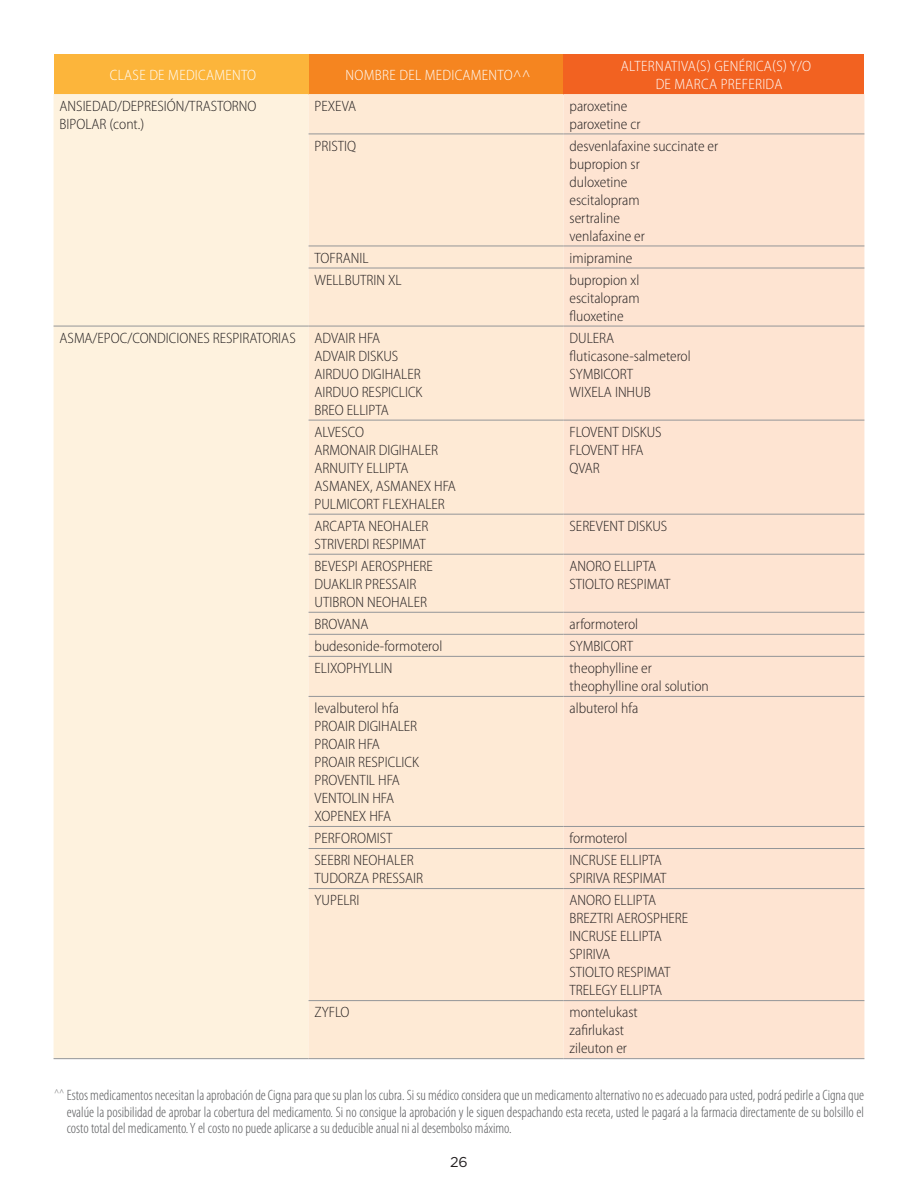
<style>
.page{position:relative;width:918px;height:1188px;background:#fff}
.page>*{position:absolute;margin:0;border:0;box-sizing:border-box;transform-origin:0 0}
.t1{font:300 semi-condensed 15px/18px "Myriad Pro";color:#231f20}
.NB-Legal_copy_Cat{font:300 condensed 15px/16.5px "Myriad Pro";color:#57585a;text-align:justify}
.Table_column_header{font:300 semi-condensed 15px/18px "Myriad Pro";letter-spacing:.02em;color:#fff;text-align:center}
.t2{font:14.25px "Gotham";color:#231f20}
</style>
<div class="page">
<div style="left:54px;top:54px;width:255px;height:40px;background:#fcb53b"></div>
<div style="left:309px;top:54px;width:255px;height:40px;background:#f58520"></div>
<div style="left:564px;top:54px;width:300px;height:40px;background:#f26221"></div>
<div style="left:54px;top:94px;width:255px;height:964px;background:#fef2de"></div>
<div style="left:309px;top:94px;width:255px;height:964px;background:#feead5"></div>
<div style="left:564px;top:94px;width:300px;height:964px;background:#fee4d2"></div>
<hr style="left:309px;top:134px;width:255px;height:1px;background:#939598">
<hr style="left:564px;top:134px;width:300px;height:1px;background:#939598">
<hr style="left:309px;top:246px;width:255px;height:1px;background:#939598">
<hr style="left:564px;top:246px;width:300px;height:1px;background:#939598">
<hr style="left:309px;top:268px;width:255px;height:1px;background:#939598">
<hr style="left:564px;top:268px;width:300px;height:1px;background:#939598">
<hr style="left:309px;top:326px;width:255px;height:1px;background:#939598">
<hr style="left:564px;top:326px;width:300px;height:1px;background:#939598">
<hr style="left:309px;top:420px;width:255px;height:1px;background:#939598">
<hr style="left:564px;top:420px;width:300px;height:1px;background:#939598">
<hr style="left:309px;top:514px;width:255px;height:1px;background:#939598">
<hr style="left:564px;top:514px;width:300px;height:1px;background:#939598">
<hr style="left:309px;top:554px;width:255px;height:1px;background:#939598">
<hr style="left:564px;top:554px;width:300px;height:1px;background:#939598">
<hr style="left:309px;top:612px;width:255px;height:1px;background:#939598">
<hr style="left:564px;top:612px;width:300px;height:1px;background:#939598">
<hr style="left:309px;top:634px;width:255px;height:1px;background:#939598">
<hr style="left:564px;top:634px;width:300px;height:1px;background:#939598">
<hr style="left:309px;top:656px;width:255px;height:1px;background:#939598">
<hr style="left:564px;top:656px;width:300px;height:1px;background:#939598">
<hr style="left:309px;top:696px;width:255px;height:1px;background:#939598">
<hr style="left:564px;top:696px;width:300px;height:1px;background:#939598">
<hr style="left:309px;top:826px;width:255px;height:1px;background:#939598">
<hr style="left:564px;top:826px;width:300px;height:1px;background:#939598">
<hr style="left:309px;top:848px;width:255px;height:1px;background:#939598">
<hr style="left:564px;top:848px;width:300px;height:1px;background:#939598">
<hr style="left:309px;top:888px;width:255px;height:1px;background:#939598">
<hr style="left:564px;top:888px;width:300px;height:1px;background:#939598">
<hr style="left:309px;top:1000px;width:255px;height:1px;background:#939598">
<hr style="left:564px;top:1000px;width:300px;height:1px;background:#939598">
<hr style="left:309px;top:1058px;width:255px;height:1px;background:#939598">
<hr style="left:564px;top:1058px;width:300px;height:1px;background:#939598">
<hr style="left:54px;top:326px;width:255px;height:1px;background:#939598">
<hr style="left:54px;top:1058px;width:255px;height:1px;background:#939598">
<p class="Table_column_header" style="left:110px;top:66px;width:148px">CLASE DE MEDICAMENTO</p>
<p class="Table_column_header" style="left:346px;top:66px;width:187px">NOMBRE DEL MEDICAMENTO^^</p>
<p class="Table_column_header" style="left:621px;top:57px;width:192px">ALTERNATIVA(S) GENÉRICA(S) Y/O<br>DE MARCA PREFERIDA</p>
<p class="t1" style="left:60px;top:97px;width:198px">ANSIEDAD/DEPRESIÓN/TRASTORNO<br>BIPOLAR (cont.)</p>
<p class="t1" style="left:315px;top:96px;width:43px">PEXEVA</p>
<p class="t1" style="left:570px;top:96px;width:59px">paroxetine</p>
<p class="t1" style="left:570px;top:114px;width:72px">paroxetine cr</p>
<p class="t1" style="left:315px;top:136px;width:43px">PRISTIQ</p>
<p class="t1" style="left:570px;top:136px;width:150px">desvenlafaxine succinate er</p>
<p class="t1" style="left:570px;top:154px;width:72px">bupropion sr</p>
<p class="t1" style="left:570px;top:172px;width:59px">duloxetine</p>
<p class="t1" style="left:570px;top:190px;width:72px">escitalopram</p>
<p class="t1" style="left:570px;top:208px;width:52px">sertraline</p>
<p class="t1" style="left:570px;top:226px;width:77px">venlafaxine er</p>
<p class="t1" style="left:315px;top:249px;width:55px">TOFRANIL</p>
<p class="t1" style="left:570px;top:249px;width:64px">imipramine</p>
<p class="t1" style="left:315px;top:271px;width:89px">WELLBUTRIN XL</p>
<p class="t1" style="left:570px;top:271px;width:71px">bupropion xl</p>
<p class="t1" style="left:570px;top:289px;width:72px">escitalopram</p>
<p class="t1" style="left:570px;top:307px;width:56px">fluoxetine</p>
<p class="t1" style="left:60px;top:329px;width:238px">ASMA/EPOC/CONDICIONES RESPIRATORIAS</p>
<p class="t1" style="left:315px;top:329px;width:67px">ADVAIR HFA</p>
<p class="t1" style="left:315px;top:347px;width:85px">ADVAIR DISKUS</p>
<p class="t1" style="left:315px;top:365px;width:108px">AIRDUO DIGIHALER</p>
<p class="t1" style="left:315px;top:383px;width:109px">AIRDUO RESPICLICK</p>
<p class="t1" style="left:315px;top:401px;width:76px">BREO ELLIPTA</p>
<p class="t1" style="left:315px;top:423px;width:51px">ALVESCO</p>
<p class="t1" style="left:315px;top:441px;width:125px">ARMONAIR DIGIHALER</p>
<p class="t1" style="left:315px;top:459px;width:95px">ARNUITY ELLIPTA</p>
<p class="t1" style="left:315px;top:477px;width:143px">ASMANEX, ASMANEX HFA</p>
<p class="t1" style="left:315px;top:495px;width:132px">PULMICORT FLEXHALER</p>
<p class="t1" style="left:315px;top:517px;width:116px">ARCAPTA NEOHALER</p>
<p class="t1" style="left:315px;top:535px;width:113px">STRIVERDI RESPIMAT</p>
<p class="t1" style="left:315px;top:557px;width:120px">BEVESPI AEROSPHERE</p>
<p class="t1" style="left:315px;top:575px;width:103px">DUAKLIR PRESSAIR</p>
<p class="t1" style="left:315px;top:593px;width:114px">UTIBRON NEOHALER</p>
<p class="t1" style="left:570px;top:329px;width:46px">DULERA</p>
<p class="t1" style="left:570px;top:347px;width:123px">fluticasone-salmeterol</p>
<p class="t1" style="left:570px;top:365px;width:65px">SYMBICORT</p>
<p class="t1" style="left:570px;top:383px;width:83px">WIXELA INHUB</p>
<p class="t1" style="left:570px;top:423px;width:94px">FLOVENT DISKUS</p>
<p class="t1" style="left:570px;top:441px;width:75px">FLOVENT HFA</p>
<p class="t1" style="left:570px;top:459px;width:32px">QVAR</p>
<p class="t1" style="left:570px;top:517px;width:99px">SEREVENT DISKUS</p>
<p class="t1" style="left:570px;top:557px;width:88px">ANORO ELLIPTA</p>
<p class="t1" style="left:570px;top:575px;width:103px">STIOLTO RESPIMAT</p>
<p class="t1" style="left:315px;top:615px;width:55px">BROVANA</p>
<p class="t1" style="left:570px;top:615px;width:70px">arformoterol</p>
<p class="t1" style="left:315px;top:637px;width:129px">budesonide-formoterol</p>
<p class="t1" style="left:570px;top:637px;width:65px">SYMBICORT</p>
<p class="t1" style="left:315px;top:659px;width:79px">ELIXOPHYLLIN</p>
<p class="t1" style="left:570px;top:659px;width:84px">theophylline er</p>
<p class="t1" style="left:570px;top:677px;width:141px">theophylline oral solution</p>
<p class="t1" style="left:315px;top:699px;width:86px">levalbuterol hfa</p>
<p class="t1" style="left:315px;top:717px;width:104px">PROAIR DIGIHALER</p>
<p class="t1" style="left:315px;top:735px;width:67px">PROAIR HFA</p>
<p class="t1" style="left:315px;top:753px;width:106px">PROAIR RESPICLICK</p>
<p class="t1" style="left:315px;top:771px;width:87px">PROVENTIL HFA</p>
<p class="t1" style="left:315px;top:789px;width:81px">VENTOLIN HFA</p>
<p class="t1" style="left:315px;top:807px;width:78px">XOPENEX HFA</p>
<p class="t1" style="left:570px;top:699px;width:70px">albuterol hfa</p>
<p class="t1" style="left:315px;top:829px;width:79px">PERFOROMIST</p>
<p class="t1" style="left:570px;top:829px;width:59px">formoterol</p>
<p class="t1" style="left:315px;top:851px;width:101px">SEEBRI NEOHALER</p>
<p class="t1" style="left:315px;top:869px;width:110px">TUDORZA PRESSAIR</p>
<p class="t1" style="left:570px;top:851px;width:94px">INCRUSE ELLIPTA</p>
<p class="t1" style="left:570px;top:869px;width:99px">SPIRIVA RESPIMAT</p>
<p class="t1" style="left:315px;top:891px;width:46px">YUPELRI</p>
<p class="t1" style="left:570px;top:891px;width:88px">ANORO ELLIPTA</p>
<p class="t1" style="left:570px;top:909px;width:120px">BREZTRI AEROSPHERE</p>
<p class="t1" style="left:570px;top:927px;width:94px">INCRUSE ELLIPTA</p>
<p class="t1" style="left:570px;top:945px;width:42px">SPIRIVA</p>
<p class="t1" style="left:570px;top:963px;width:103px">STIOLTO RESPIMAT</p>
<p class="t1" style="left:570px;top:981px;width:94px">TRELEGY ELLIPTA</p>
<p class="t1" style="left:315px;top:1003px;width:36px">ZYFLO</p>
<p class="t1" style="left:570px;top:1003px;width:70px">montelukast</p>
<p class="t1" style="left:570px;top:1021px;width:56px">zafirlukast</p>
<p class="t1" style="left:570px;top:1039px;width:59px">zileuton er</p>
<p class="NB-Legal_copy_Cat" style="left:67px;top:1087px;width:799px;text-indent:-13px"><sup>^^</sup> Estos medicamentos necesitan la aprobación de Cigna para que su plan los cubra. Si su médico considera que un medicamento alternativo no es adecuado para usted, podrá pedirle a Cigna que evalúe la posibilidad de aprobar la cobertura del medicamento. Si no consigue la aprobación y le siguen despachando esta receta, usted le pagará a la farmacia directamente de su bolsillo el costo total del medicamento. Y el costo no puede aplicarse a su deducible anual ni al desembolso máximo.</p>
<p class="t2" style="left:450px;top:1154px;width:19px">26</p>
</div>
